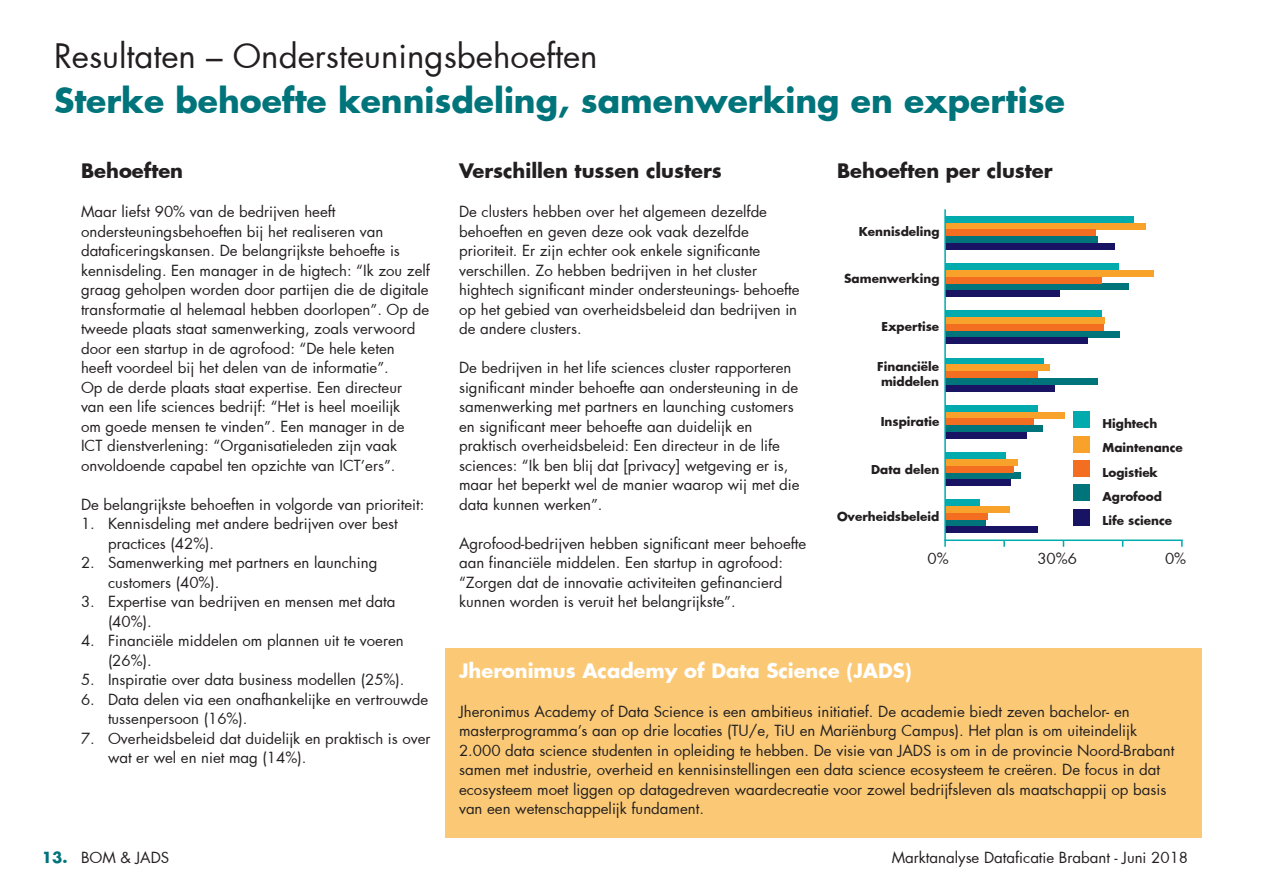
<style>
.page{position:relative;width:1263px;height:893px;background:#fff}
.page>*{position:absolute;margin:0;border:0;box-sizing:border-box;transform-origin:0 0}
.t1{font:700 33px "Futura";color:#00747b}
.t2{font:33px "Futura";color:#231f20}
.t3{font:700 19.5px "Futura";color:#231f20}
.t4{font:700 19.5px "Futura";color:#fff}
.t5{font:15px/19.5px "Futura";color:#231f20}
.t6{font:700 12px/24.3px "Futura";color:#231f20;text-align:center}
.s1{font-weight:700;color:#00747b}
</style>
<div class="page">
<div style="left:446px;top:648px;width:756px;height:189px;background:#fbc976"></div>
<div style="left:1074px;top:412px;width:16px;height:16px;background:#00aaad"></div>
<div style="left:1074px;top:436px;width:16px;height:16px;background:#f9a22b"></div>
<div style="left:1074px;top:460px;width:16px;height:17px;background:#f36e21"></div>
<div style="left:1074px;top:485px;width:16px;height:16px;background:#00747b"></div>
<div style="left:1074px;top:509px;width:16px;height:16px;background:#191364"></div>
<div style="left:945px;top:216px;width:188px;height:7px;background:#00aaad"></div>
<div style="left:945px;top:223px;width:200px;height:7px;background:#f9a22b"></div>
<div style="left:945px;top:236px;width:153px;height:7px;background:#00747b"></div>
<div style="left:945px;top:243px;width:169px;height:7px;background:#191364"></div>
<div style="left:945px;top:230px;width:151px;height:6px;background:#f36e21"></div>
<div style="left:945px;top:263px;width:173px;height:7px;background:#00aaad"></div>
<div style="left:945px;top:270px;width:208px;height:7px;background:#f9a22b"></div>
<div style="left:945px;top:284px;width:184px;height:6px;background:#00747b"></div>
<div style="left:945px;top:290px;width:115px;height:7px;background:#191364"></div>
<div style="left:945px;top:277px;width:156px;height:7px;background:#f36e21"></div>
<div style="left:945px;top:310px;width:156px;height:7px;background:#00aaad"></div>
<div style="left:945px;top:317px;width:160px;height:7px;background:#f9a22b"></div>
<div style="left:945px;top:331px;width:174px;height:7px;background:#00747b"></div>
<div style="left:945px;top:338px;width:142px;height:6px;background:#191364"></div>
<div style="left:945px;top:324px;width:159px;height:7px;background:#f36e21"></div>
<div style="left:945px;top:358px;width:98px;height:6px;background:#00aaad"></div>
<div style="left:945px;top:364px;width:104px;height:7px;background:#f9a22b"></div>
<div style="left:945px;top:378px;width:153px;height:7px;background:#00747b"></div>
<div style="left:945px;top:385px;width:109px;height:7px;background:#191364"></div>
<div style="left:945px;top:371px;width:93px;height:7px;background:#f36e21"></div>
<div style="left:945px;top:405px;width:92px;height:7px;background:#00aaad"></div>
<div style="left:945px;top:412px;width:120px;height:6px;background:#f9a22b"></div>
<div style="left:945px;top:425px;width:97px;height:7px;background:#00747b"></div>
<div style="left:945px;top:432px;width:82px;height:7px;background:#191364"></div>
<div style="left:945px;top:418px;width:89px;height:7px;background:#f36e21"></div>
<div style="left:945px;top:452px;width:60px;height:7px;background:#00aaad"></div>
<div style="left:945px;top:459px;width:72px;height:7px;background:#f9a22b"></div>
<div style="left:945px;top:472px;width:76px;height:7px;background:#00747b"></div>
<div style="left:945px;top:479px;width:65px;height:7px;background:#191364"></div>
<div style="left:945px;top:466px;width:69px;height:6px;background:#f36e21"></div>
<div style="left:945px;top:500px;width:34px;height:6px;background:#00aaad"></div>
<div style="left:945px;top:506px;width:64px;height:7px;background:#f9a22b"></div>
<div style="left:945px;top:520px;width:40px;height:6px;background:#00747b"></div>
<div style="left:945px;top:526px;width:92px;height:7px;background:#191364"></div>
<div style="left:945px;top:513px;width:43px;height:7px;background:#f36e21"></div>
<hr style="left:945px;top:539px;width:237px;height:2px;background:#00aaad">
<svg style="left:1003px;top:541px;width:2px;height:6px"></svg>
<hr style="left:944px;top:209px;width:2px;height:338px;background:#00aaad">
<p class="t2" style="left:54px;top:33px;width:545px">Resultaten – Ondersteuningsbehoeften</p>
<p class="t1" style="left:54px;top:78px;width:1012px">Sterke behoefte kennisdeling, samenwerking en expertise</p>
<p class="t3" style="left:81px;top:157px;width:104px">Behoeften</p>
<p class="t5" style="left:81px;top:202px;width:350px">Maar liefst 90% van de bedrijven heeft ondersteuningsbehoeften bij het realiseren van dataficeringskansen. De belangrijkste behoefte is kennisdeling. Een manager in de higtech: “Ik zou zelf graag geholpen worden door partijen die de digitale transformatie al helemaal hebben doorlopen”. Op de tweede plaats staat samenwerking, zoals verwoord door een startup in de agrofood: “De hele keten<br>heeft voordeel bij het delen van de informatie”.<br>Op de derde plaats staat expertise. Een directeur<br>van een life sciences bedrijf: “Het is heel moeilijk<br>om goede mensen te vinden”. Een manager in de<br>ICT dienstverlening: “Organisatieleden zijn vaak onvoldoende capabel ten opzichte van ICT’ers”.</p>
<p class="t5" style="left:81px;top:494px;width:345px">De belangrijkste behoeften in volgorde van prioriteit:</p>
<p class="t5" style="left:108px;top:514px;width:291px;text-indent:-27px">1. Kennisdeling met andere bedrijven over best practices (42%).</p>
<p class="t5" style="left:108px;top:553px;width:271px;text-indent:-27px">2. Samenwerking met partners en launching customers (40%).</p>
<p class="t5" style="left:108px;top:592px;width:289px;text-indent:-27px">3. Expertise van bedrijven en mensen met data (40%).</p>
<p class="t5" style="left:108px;top:631px;width:297px;text-indent:-27px">4. Financiële middelen om plannen uit te voeren (26%).</p>
<p class="t5" style="left:81px;top:670px;width:325px">5. Inspiratie over data business modellen (25%).</p>
<p class="t5" style="left:108px;top:689px;width:322px;text-indent:-27px">6. Data delen via een onafhankelijke en vertrouwde tussenpersoon (16%).</p>
<p class="t5" style="left:108px;top:728px;width:324px;text-indent:-27px">7. Overheidsbeleid dat duidelijk en praktisch is over wat er wel en niet mag (14%).</p>
<p class="t5" style="left:42px;top:848px;width:129px"><span class="s1">13.</span> BOM &amp; JADS</p>
<p class="t3" style="left:459px;top:157px;width:264px">Verschillen tussen clusters</p>
<p class="t5" style="left:459px;top:202px;width:342px">De clusters hebben over het algemeen dezelfde behoeften en geven deze ook vaak dezelfde prioriteit. Er zijn echter ook enkele significante verschillen. Zo hebben bedrijven in het cluster hightech significant minder ondersteunings- behoefte op het gebied van overheidsbeleid dan bedrijven in de andere clusters.</p>
<p class="t5" style="left:459px;top:358px;width:342px">De bedrijven in het life sciences cluster rapporteren significant minder behoefte aan ondersteuning in de samenwerking met partners en launching customers en significant meer behoefte aan duidelijk en praktisch overheidsbeleid: Een directeur in de life sciences: “Ik ben blij dat [privacy] wetgeving er is, maar het beperkt wel de manier waarop wij met die data kunnen werken”.</p>
<p class="t5" style="left:459px;top:533px;width:349px">Agrofood-bedrijven hebben significant meer behoefte aan financiële middelen. Een startup in agrofood: “Zorgen dat de innovatie activiteiten gefinancierd kunnen worden is veruit het belangrijkste”.</p>
<p class="t3" style="left:837px;top:157px;width:217px">Behoeften per cluster</p>
<p class="t6" style="left:859px;top:219px;width:82px">Kennisdeling</p>
<p class="t6" style="left:844px;top:266px;width:97px">Samenwerking</p>
<p class="t6" style="left:881px;top:314px;width:59px">Expertise</p>
<p class="t6" style="left:877px;top:359px;width:63px;line-height:14.4px">Financiële middelen</p>
<p class="t6" style="left:881px;top:409px;width:60px">Inspiratie</p>
<p class="t6" style="left:871px;top:457px;width:70px">Data delen</p>
<p class="t6" style="left:837px;top:504px;width:104px">Overheidsbeleid</p>
<p class="t6" style="left:1102px;top:411px;width:56px">Hightech</p>
<p class="t6" style="left:1102px;top:435px;width:82px;text-align:left">Maintenance<br>Logistiek<br>Agrofood<br>Life science</p>
<p class="t5" style="left:927px;top:548px;width:23px">0%</p>
<p class="t5" style="left:1037px;top:548px;width:41px">30%6</p>
<p class="t5" style="left:1165px;top:548px;width:23px">0%</p>
<p class="t4" style="left:459px;top:657px;width:454px">Jheronimus Academy of Data Science (JADS)</p>
<p class="t5" style="left:459px;top:701px;width:717px">Jheronimus Academy of Data Science is een ambitieus initiatief. De academie biedt zeven bachelor- en masterprogramma’s aan op drie locaties (TU/e, TiU en Mariënburg Campus). Het plan is om uiteindelijk 2.000 data science studenten in opleiding te hebben. De visie van JADS is om in de provincie Noord-Brabant samen met industrie, overheid en kennisinstellingen een data science ecosysteem te creëren. De focus in dat ecosysteem moet liggen op datagedreven waardecreatie voor zowel bedrijfsleven als maatschappij op basis van een wetenschappelijk fundament.</p>
<p class="t5" style="left:892px;top:848px;width:298px">Marktanalyse Dataficatie Brabant - Juni 2018</p>
</div>
